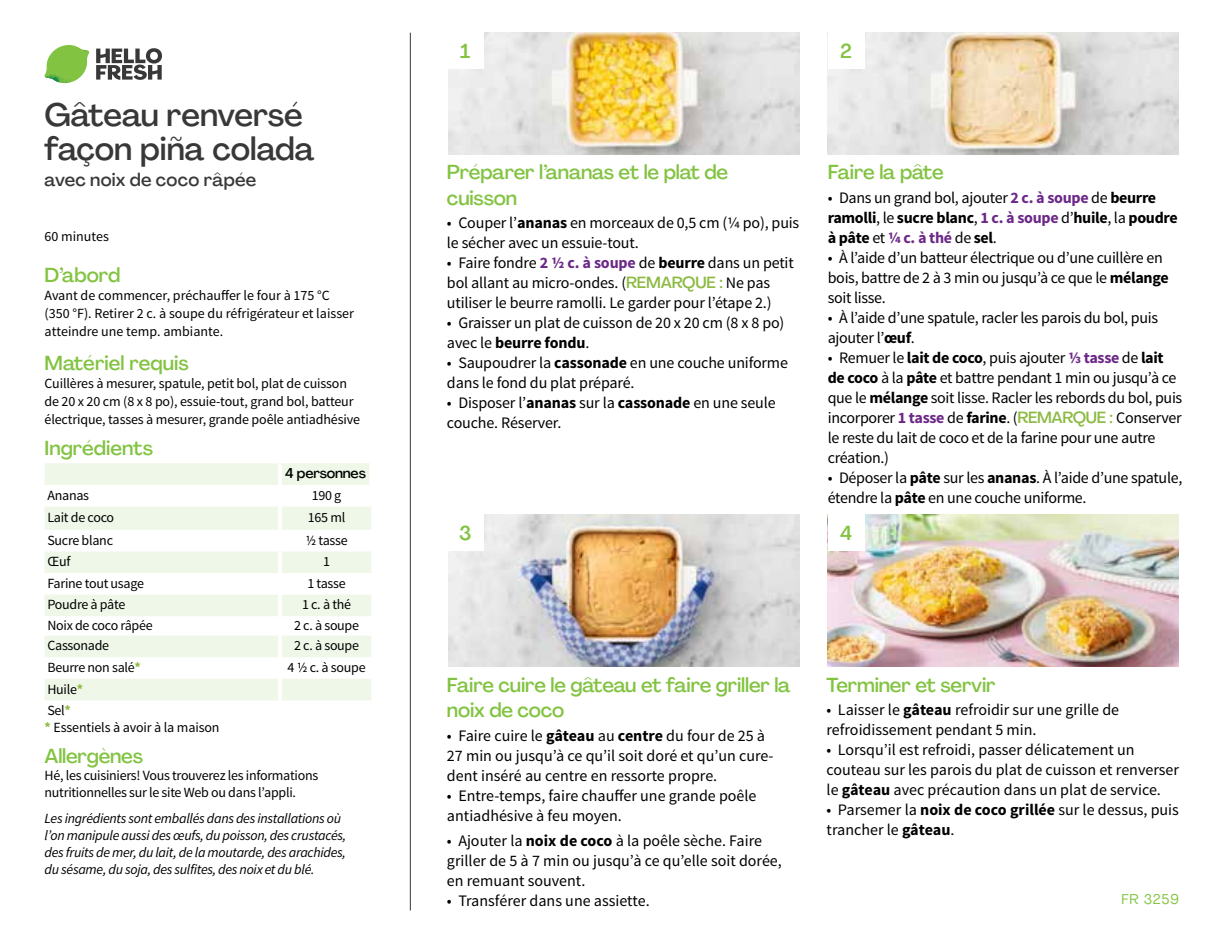
<style>
.page{position:relative;width:1224px;height:936px;background:#fff}
.page>*{position:absolute;margin:0;border:0;box-sizing:border-box;transform-origin:0 0}
.t1{font:500 32px/34px "Agrandir";color:#383839}
.t2{font:500 20px/25.6px "Agrandir";letter-spacing:-.01em;color:#82c341}
.t3{font:500 18px "Agrandir";letter-spacing:.01em;color:#383839}
.t4{font:16px/20px "Source Sans Pro";letter-spacing:-.01em;color:#000}
.t5{font:700 16px/20px "Source Sans Pro";letter-spacing:-.02em;color:#000}
.t6{font:14px/18px "Source Sans Pro";letter-spacing:-.015em;color:#000}
.t7{font:italic 14px/17px "Source Sans Pro";letter-spacing:-.02em;color:#000}
.t8{font:500 14px "Agrandir";letter-spacing:-.01em;color:#000}
.t9{font:14px "Agrandir";letter-spacing:.05em;color:#82c341}
.s1{font-weight:700;color:#8cba42}
.s2{font-weight:700}
.s3{font-weight:700;color:#6c2888}
.s4{font-family:"Agrandir";font-weight:500;color:#8cba42}
.s5{font-weight:400}
.s6{color:#6c2888}
</style>
<div class="page">
<img style="left:448px;top:33px;width:351px;height:121px">
<img style="left:448px;top:514px;width:351px;height:152px">
<img style="left:828px;top:33px;width:351px;height:121px">
<img style="left:828px;top:514px;width:351px;height:152px">
<svg style="left:96px;top:48px;width:66px;height:32px"></svg>
<svg style="left:48px;top:45px;width:40px;height:26px"></svg>
<img style="left:69px;top:45px;width:20px;height:17px">
<img style="left:47px;top:59px;width:38px;height:8px">
<img style="left:44px;top:62px;width:40px;height:22px">
<img style="left:68px;top:67px;width:17px;height:16px">
<hr style="left:410px;top:33px;width:1px;height:877px;background:#383839">
<svg style="left:45px;top:463px;width:326px;height:237px;fill:#eff7e8"></svg>
<hr style="left:278px;top:463px;width:4px;height:22px;background:#fff">
<hr style="left:369px;top:463px;width:4px;height:22px;background:#fff">
<hr style="left:278px;top:485px;width:4px;height:22px;background:#fff">
<hr style="left:278px;top:507px;width:4px;height:23px;background:#fff">
<hr style="left:278px;top:530px;width:4px;height:21px;background:#fff">
<hr style="left:278px;top:551px;width:4px;height:22px;background:#fff">
<hr style="left:278px;top:573px;width:4px;height:22px;background:#fff">
<hr style="left:278px;top:595px;width:4px;height:21px;background:#fff">
<hr style="left:278px;top:616px;width:4px;height:20px;background:#fff">
<hr style="left:278px;top:636px;width:4px;height:21px;background:#fff">
<hr style="left:278px;top:657px;width:4px;height:22px;background:#fff">
<hr style="left:278px;top:679px;width:4px;height:21px;background:#fff">
<div style="left:447px;top:33px;width:37px;height:36px;background:#fff"></div>
<div style="left:447px;top:515px;width:37px;height:36px;background:#fff"></div>
<div style="left:828px;top:33px;width:36px;height:36px;background:#fff"></div>
<div style="left:828px;top:515px;width:36px;height:36px;background:#fff"></div>
<h1 class="t1" style="left:45px;top:98px;width:271px">Gâteau renversé façon piña colada</h1>
<p class="t3" style="left:45px;top:169px;width:213px">avec noix de coco râpée</p>
<p class="t6" style="left:45px;top:227px;width:66px">60 minutes</p>
<p class="t2" style="left:45px;top:262px;width:77px">D’abord</p>
<p class="t6" style="left:45px;top:286px;width:311px">Avant de commencer, préchauffer le four à 175 °C (350 °F). Retirer 2 c. à soupe du réfrigérateur et laisser atteindre une temp. ambiante.</p>
<p class="t2" style="left:45px;top:350px;width:146px">Matériel requis</p>
<p class="t6" style="left:45px;top:375px;width:317px">Cuillères à mesurer, spatule, petit bol, plat de cuisson de 20 x 20 cm (8 x 8 po), essuie-tout, grand bol, batteur électrique, tasses à mesurer, grande poêle antiadhésive</p>
<p class="t2" style="left:45px;top:435px;width:110px">Ingrédients</p>
<p class="t8" style="left:285px;top:465px;width:82px">4 personnes</p>
<p class="t6" style="left:47px;top:486px;width:43px">Ananas</p>
<p class="t6" style="left:312px;top:486px;width:31px">190 g</p>
<p class="t6" style="left:47px;top:509px;width:68px">Lait de coco</p>
<p class="t6" style="left:308px;top:509px;width:39px">165 ml</p>
<p class="t6" style="left:47px;top:531px;width:67px">Sucre blanc</p>
<p class="t6" style="left:305px;top:531px;width:44px">1/2 tasse</p>
<p class="t6" style="left:47px;top:553px;width:25px">Œuf</p>
<p class="t6" style="left:323px;top:553px;width:8px">1</p>
<p class="t6" style="left:47px;top:574px;width:98px">Farine tout usage</p>
<p class="t6" style="left:307px;top:574px;width:40px">1 tasse</p>
<p class="t6" style="left:47px;top:596px;width:79px">Poudre à pâte</p>
<p class="t6" style="left:302px;top:596px;width:51px">1 c. à thé</p>
<p class="t6" style="left:47px;top:617px;width:107px">Noix de coco râpée</p>
<p class="t6" style="left:294px;top:617px;width:67px">2 c. à soupe</p>
<p class="t6" style="left:47px;top:637px;width:63px">Cassonade</p>
<p class="t6" style="left:294px;top:637px;width:67px">2 c. à soupe</p>
<p class="t6" style="left:47px;top:659px;width:95px">Beurre non salé<span class="s1">*</span></p>
<p class="t6" style="left:288px;top:659px;width:80px">4 1/2 c. à soupe</p>
<p class="t6" style="left:47px;top:678px;width:37px;line-height:21.6px">Huile<span class="s1">*<br></span>Sel<span class="s1">*</span></p>
<p class="t6" style="left:45px;top:719px;width:176px"><span class="s1">*</span> Essentiels à avoir à la maison</p>
<p class="t2" style="left:45px;top:743px;width:100px">Allergènes</p>
<p class="t6" style="left:45px;top:767px;width:275px;line-height:17px">Hé, les cuisiniers! Vous trouverez les informations nutritionnelles sur le site Web ou dans l’appli.</p>
<p class="t7" style="left:45px;top:810px;width:303px">Les ingrédients sont emballés dans des installations où l’on manipule aussi des œufs, du poisson, des crustacés, des fruits de mer, du lait, de la moutarde, des arachides, du sésame, du soja, des sulfites, des noix et du blé.</p>
<p class="t2" style="left:460px;top:39px;width:12px">1</p>
<p class="t2" style="left:840px;top:39px;width:13px">2</p>
<p class="t2" style="left:447px;top:160px;width:283px">Préparer l’ananas et le plat de cuisson</p>
<p class="t4" style="left:447px;top:213px;width:354px">• Couper l’<span class="s2">ananas</span> en morceaux de 0,5 cm (1/4 po), puis le sécher avec un essuie-tout.</p>
<p class="t4" style="left:447px;top:253px;width:348px">• Faire fondre <span class="s3">2 1/2 c. à soupe</span> de <span class="s2">beurre</span> dans un petit bol allant au micro-ondes. (<span class="s4">REMARQUE :</span> Ne pas utiliser le beurre ramolli. Le garder pour l’étape 2.)</p>
<p class="t4" style="left:447px;top:313px;width:339px">• Graisser un plat de cuisson de 20 x 20 cm (8 x 8 po) avec le <span class="s2">beurre fondu</span>.</p>
<p class="t4" style="left:447px;top:353px;width:343px">• Saupoudrer la <span class="s2">cassonade</span> en une couche uniforme dans le fond du plat préparé.</p>
<p class="t4" style="left:447px;top:393px;width:330px">• Disposer l’<span class="s2">ananas</span> sur la <span class="s2">cassonade</span> en une seule couche. Réserver.</p>
<p class="t2" style="left:459px;top:520px;width:14px">3</p>
<p class="t2" style="left:828px;top:160px;width:117px">Faire la pâte</p>
<p class="t5" style="left:828px;top:188px;width:351px"><span class="s5">• Dans un grand bol, ajouter</span> <span class="s6">2 c. à soupe</span> <span class="s5">de</span> beurre ramolli<span class="s5">, le</span> sucre blanc<span class="s5">,</span> <span class="s6">1 c. à soupe</span> <span class="s5">d’</span>huile<span class="s5">, la</span> poudre à pâte <span class="s5">et</span> <span class="s6">1/4 c. à thé</span> <span class="s5">de</span> sel<span class="s5">.</span></p>
<p class="t4" style="left:828px;top:248px;width:342px">• À l’aide d’un batteur électrique ou d’une cuillère en bois, battre de 2 à 3 min ou jusqu’à ce que le <span class="s2">mélange </span>soit lisse.</p>
<p class="t4" style="left:828px;top:308px;width:332px">• À l’aide d’une spatule, racler les parois du bol, puis ajouter l’<span class="s2">œuf</span>.</p>
<p class="t4" style="left:828px;top:348px;width:356px">• Remuer le <span class="s2">lait de coco</span>, puis ajouter <span class="s3">1/3 tasse</span> de <span class="s2">lait de coco</span> à la <span class="s2">pâte</span> et battre pendant 1 min ou jusqu’à ce que le <span class="s2">mélange</span> soit lisse. Racler les rebords du bol, puis incorporer <span class="s3">1 tasse</span> de <span class="s2">farine</span>. (<span class="s4">REMARQUE :</span> Conserver le reste du lait de coco et de la farine pour une autre création.)</p>
<p class="t4" style="left:828px;top:468px;width:356px">• Déposer la <span class="s2">pâte</span> sur les <span class="s2">ananas</span>. À l’aide d’une spatule, étendre la <span class="s2">pâte</span> en une couche uniforme.</p>
<p class="t2" style="left:840px;top:520px;width:14px">4</p>
<p class="t2" style="left:447px;top:672px;width:345px">Faire cuire le gâteau et faire griller la noix de coco</p>
<p class="t4" style="left:447px;top:726px;width:328px">• Faire cuire le <span class="s2">gâteau</span> au <span class="s2">centre</span> du four de 25 à<br>27 min ou jusqu’à ce qu’il soit doré et qu’un cure&shy;dent inséré au centre en ressorte propre.</p>
<p class="t4" style="left:447px;top:786px;width:311px">• Entre-temps, faire chauffer une grande poêle antiadhésive à feu moyen.</p>
<p class="t4" style="left:447px;top:831px;width:336px">• Ajouter la <span class="s2">noix de coco</span> à la poêle sèche. Faire griller de 5 à 7 min ou jusqu’à ce qu’elle soit dorée, en remuant souvent.</p>
<p class="t4" style="left:447px;top:891px;width:204px">• Transférer dans une assiette.</p>
<p class="t2" style="left:827px;top:672px;width:171px">Terminer et servir</p>
<p class="t4" style="left:827px;top:700px;width:294px">• Laisser le <span class="s2">gâteau</span> refroidir sur une grille de refroidissement pendant 5 min.</p>
<p class="t4" style="left:827px;top:740px;width:354px">• Lorsqu’il est refroidi, passer délicatement un couteau sur les parois du plat de cuisson et renverser le <span class="s2">gâteau</span> avec précaution dans un plat de service.</p>
<p class="t4" style="left:827px;top:800px;width:354px">• Parsemer la <span class="s2">noix de coco grillée</span> sur le dessus, puis trancher le <span class="s2">gâteau</span>.</p>
<p class="t9" style="left:1121px;top:890px;width:59px">FR 3259</p>
</div>
